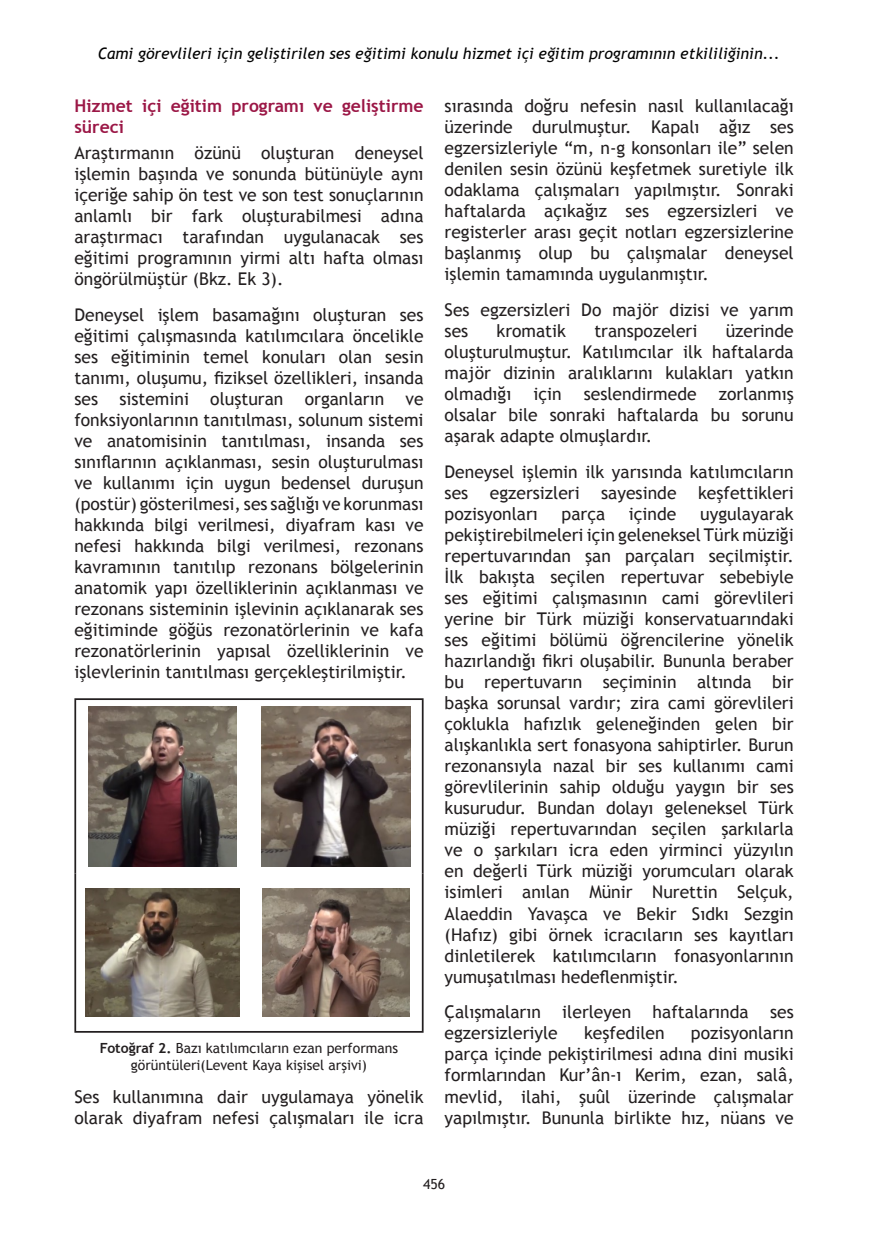
<style>
.page{position:relative;width:893px;height:1241px;background:#fff}
.page>*{position:absolute;margin:0;border:0;box-sizing:border-box;transform-origin:0 0}
.Metin_-_Gövde{font:17.5px/21px "Trebuchet MS";color:#231f20;text-align:justify}
.Metin_-_Başlık_3{font:700 17.5px/21px "Trebuchet MS";color:#9b1746}
.t1{font:italic 15.75px "Trebuchet MS";color:#000}
.Örnek{font:14px/16.8px "Trebuchet MS";color:#231f20;text-align:center}
.s1{font-weight:700}
</style>
<div class="page">
<hr style="left:74px;top:698px;width:175px;height:2px;background:#231f20">
<hr style="left:74px;top:700px;width:2px;height:173px;background:#231f20">
<hr style="left:249px;top:698px;width:175px;height:2px;background:#231f20">
<hr style="left:422px;top:700px;width:2px;height:173px;background:#231f20">
<hr style="left:74px;top:873px;width:2px;height:157px;background:#231f20">
<hr style="left:422px;top:873px;width:2px;height:157px;background:#231f20">
<hr style="left:74px;top:1030px;width:175px;height:2px;background:#231f20">
<hr style="left:249px;top:1030px;width:175px;height:2px;background:#231f20">
<img style="left:88px;top:706px;width:148px;height:160px">
<img style="left:261px;top:706px;width:149px;height:160px">
<img style="left:85px;top:888px;width:154px;height:128px">
<img style="left:262px;top:888px;width:147px;height:128px">
<p class="t1" style="left:98px;top:44px;width:684px">Cami görevlileri için geliştirilen ses eğitimi konulu hizmet içi eğitim programının etkililiğinin...</p>
<p class="Metin_-_Başlık_3" style="left:74px;top:95px;width:351px">Hizmet içi eğitim programı ve geliştirme süreci</p>
<p class="Metin_-_Gövde" style="left:74px;top:143px;width:351px">Araştırmanın özünü oluşturan deneysel işlemin başında ve sonunda bütünüyle aynı içeriğe sahip ön test ve son test sonuçlarının anlamlı bir fark oluşturabilmesi adına araştırmacı tarafından uygulanacak ses eğitimi programının yirmi altı hafta olması öngörülmüştür (Bkz. Ek 3).</p>
<p class="Metin_-_Gövde" style="left:74px;top:304px;width:351px">Deneysel işlem basamağını oluşturan ses eğitimi çalışmasında katılımcılara öncelikle ses eğitiminin temel konuları olan sesin tanımı, oluşumu, fiziksel özellikleri, insanda ses sistemini oluşturan organların ve fonksiyonlarının tanıtılması, solunum sistemi ve anatomisinin tanıtılması, insanda ses sınıflarının açıklanması, sesin oluşturulması ve kullanımı için uygun bedensel duruşun (postür) gösterilmesi, ses sağlığı ve korunması hakkında bilgi verilmesi, diyafram kası ve nefesi hakkında bilgi verilmesi, rezonans kavramının tanıtılıp rezonans bölgelerinin anatomik yapı özelliklerinin açıklanması ve rezonans sisteminin işlevinin açıklanarak ses eğitiminde göğüs rezonatörlerinin ve kafa rezonatörlerinin yapısal özelliklerinin ve işlevlerinin tanıtılması gerçekleştirilmiştir.</p>
<p class="Örnek" style="left:100px;top:1039px;width:300px"><span class="s1">Fotoğraf 2.</span> Bazı katılımcıların ezan performans görüntüleri(Levent Kaya kişisel arşivi)</p>
<p class="Metin_-_Gövde" style="left:74px;top:1085px;width:351px">Ses kullanımına dair uygulamaya yönelik olarak diyafram nefesi çalışmaları ile icra</p>
<p class="Metin_-_Gövde" style="left:445px;top:96px;width:351px">sırasında doğru nefesin nasıl kullanılacağı üzerinde durulmuştur. Kapalı ağız ses egzersizleriyle “m, n-g konsonları ile” selen denilen sesin özünü keşfetmek suretiyle ilk odaklama çalışmaları yapılmıştır. Sonraki haftalarda açıkağız ses egzersizleri ve registerler arası geçit notları egzersizlerine başlanmış olup bu çalışmalar deneysel işlemin tamamında uygulanmıştır.</p>
<p class="Metin_-_Gövde" style="left:445px;top:300px;width:351px">Ses egzersizleri Do majör dizisi ve yarım ses</p>
<p class="Metin_-_Gövde" style="left:445px;top:321px;width:351px;text-indent:281px">üzerinde oluşturulmuştur. Katılımcılar ilk haftalarda majör dizinin aralıklarını kulakları yatkın olmadığı</p>
<p class="Metin_-_Gövde" style="left:497px;top:321px;width:71px">kromatik</p>
<p class="Metin_-_Gövde" style="left:594px;top:321px;width:105px">transpozeleri</p>
<p class="Metin_-_Gövde" style="left:445px;top:384px;width:351px;text-indent:274px">zorlanmış olsalar bile sonraki haftalarda bu sorunu aşarak adapte olmuşlardır.</p>
<p class="Metin_-_Gövde" style="left:445px;top:461px;width:351px">Deneysel işlemin ilk yarısında katılımcıların ses egzersizleri sayesinde keşfettikleri pozisyonları</p>
<p class="Metin_-_Gövde" style="left:533px;top:384px;width:30px">için</p>
<p class="Metin_-_Gövde" style="left:584px;top:384px;width:114px">seslendirmede</p>
<p class="Metin_-_Gövde" style="left:445px;top:503px;width:351px;text-indent:256px">uygulayarak pekiştirebilmeleri için geleneksel Türk müziği repertuvarından şan parçaları seçilmiştir.<br>İlk bakışta seçilen repertuvar sebebiyle ses eğitimi çalışmasının cami görevlileri yerine bir Türk müziği konservatuarındaki ses eğitimi bölümü öğrencilerine yönelik hazırlandığı fikri oluşabilir. Bununla beraber bu repertuvarın seçiminin altında bir başka sorunsal vardır; zira cami görevlileri çoklukla hafızlık geleneğinden gelen bir alışkanlıkla sert fonasyona sahiptirler. Burun rezonansıyla nazal bir ses kullanımı cami görevlilerinin sahip olduğu yaygın bir ses kusurudur. Bundan dolayı geleneksel Türk müziği repertuvarından seçilen şarkılarla ve o şarkıları icra eden yirminci yüzyılın en değerli Türk müziği yorumcuları olarak isimleri anılan Münir Nurettin Selçuk, Alaeddin Yavaşca ve Bekir Sıdkı Sezgin (Hafız) gibi örnek icracıların ses kayıtları dinletilerek katılımcıların fonasyonlarının yumuşatılması hedeflenmiştir.</p>
<p class="Metin_-_Gövde" style="left:445px;top:1001px;width:351px">Çalışmaların ilerleyen haftalarında ses egzersizleriyle</p>
<p class="Metin_-_Gövde" style="left:562px;top:503px;width:45px">parça</p>
<p class="Metin_-_Gövde" style="left:629px;top:503px;width:49px">içinde</p>
<p class="Metin_-_Gövde" style="left:445px;top:1022px;width:351px;text-indent:246px">pozisyonların parça içinde pekiştirilmesi adına dini musiki formlarından Kur’ân-ı Kerim, ezan, salâ, mevlid, ilahi, şuûl üzerinde çalışmalar yapılmıştır. Bununla birlikte hız, nüans ve</p>
<p class="Metin_-_Gövde" style="left:584px;top:1022px;width:82px">keşfedilen</p>
<p class="Örnek" style="left:423px;top:1175px;width:24px">456</p>
</div>
